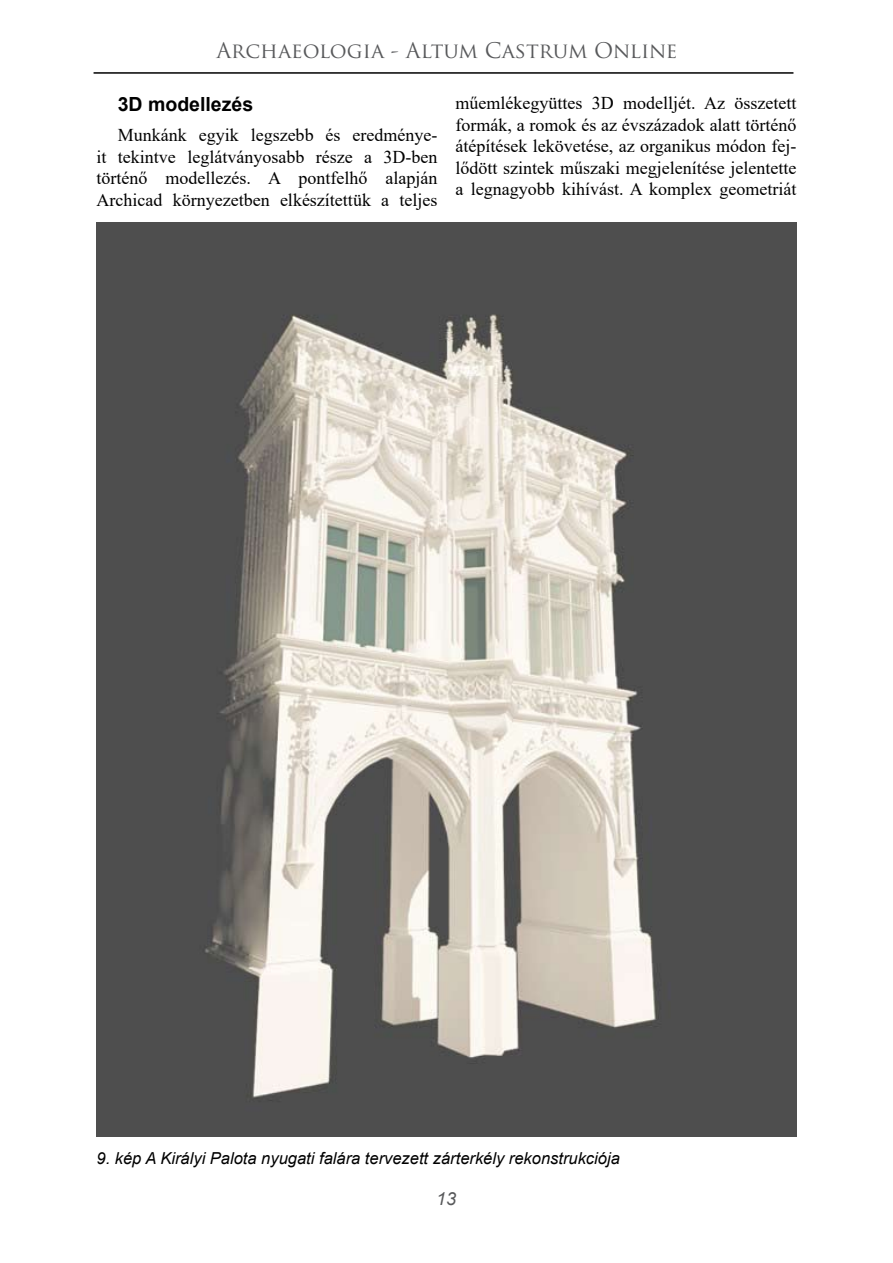
<style>
.page{position:relative;width:893px;height:1263px;background:#fff}
.page>*{position:absolute;margin:0;border:0;box-sizing:border-box;transform-origin:0 0}
.t1{font:21px "Trajan Pro";color:#58595b}
.t2{font:700 19.5px "Arial";color:#000}
.t3{font:18px/21.6px "Times New Roman";color:#000;text-align:justify}
.t4{font:italic 18px "Arial";color:#58595b}
.t5{font:italic 16.5px "Arial";color:#000}
</style>
<div class="page">
<hr style="left:94px;top:72px;width:699px;height:2px;background:#000">
<img style="left:97px;top:223px;width:699px;height:913px">
<p class="t1" style="left:216px;top:37px;width:463px">Archaeologia - Altum Castrum Online</p>
<p class="t2" style="left:118px;top:90px;width:137px">3D modellezés</p>
<p class="t3" style="left:97px;top:124px;width:342px;text-indent:21px">Munkánk egyik legszebb és eredménye&shy;it tekintve leglátványosabb része a 3D-ben történő modellezés. A pontfelhő alapján Archicad környezetben elkészítettük a teljes</p>
<p class="t3" style="left:455px;top:92px;width:342px">műemlékegyüttes 3D modelljét. Az összetett formák, a romok és az évszázadok alatt történő átépítések lekövetése, az organikus módon fej&shy;lődött szintek műszaki megjelenítése jelentette a legnagyobb kihívást. A komplex geometriát</p>
<p class="t5" style="left:97px;top:1147px;width:525px">9. kép A Királyi Palota nyugati falára tervezett zárterkély rekonstrukciója</p>
<p class="t4" style="left:436px;top:1187px;width:22px">13</p>
</div>
